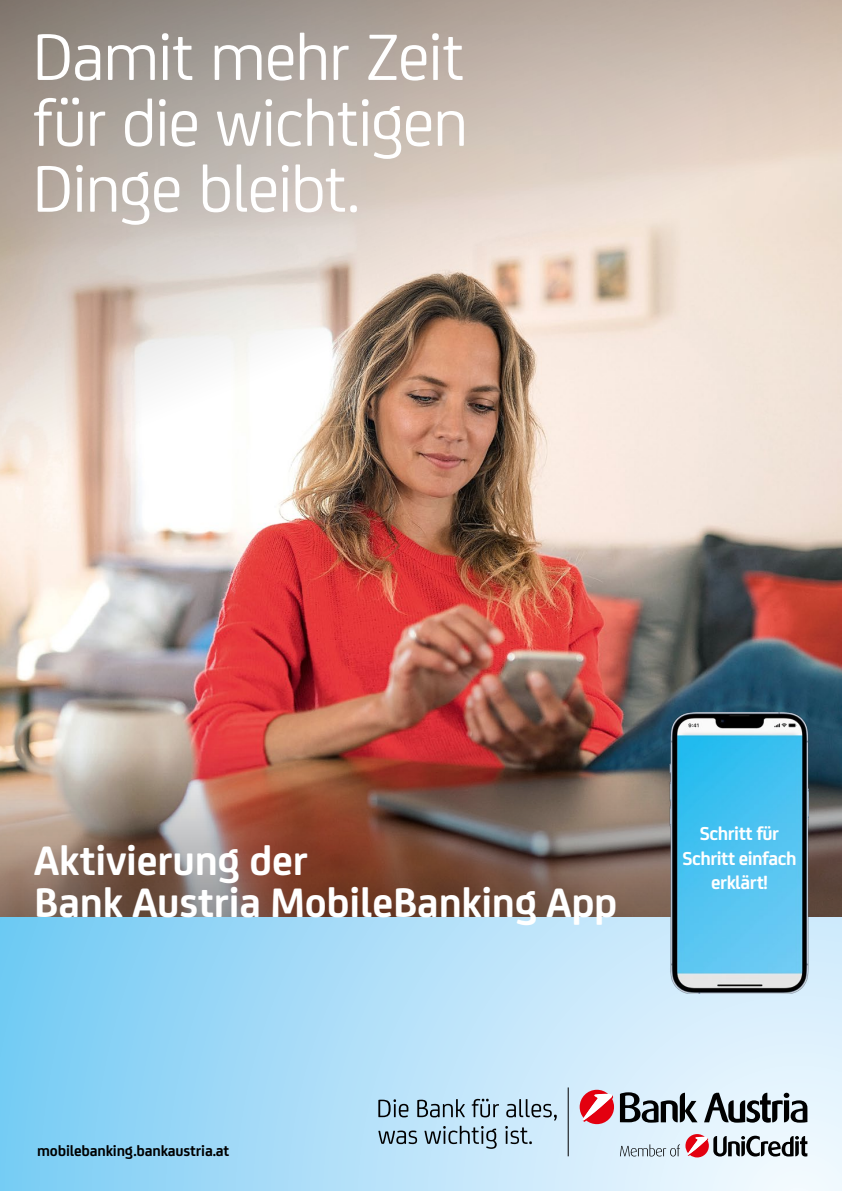
<style>
.page{position:relative;width:842px;height:1191px;background:#fff}
.page>*{position:absolute;margin:0;border:0;box-sizing:border-box;transform-origin:0 0}
.t1{font:69.8px/65.8px "Uni Credit";letter-spacing:-.02em;color:#fff;text-align:justify}
.t2{font:700 44px/42px "Uni Credit";letter-spacing:-.005em;color:#fff}
.t3{font:700 20px/24.4px "Uni Credit";letter-spacing:-.025em;color:#fff;text-align:center}
.t4{font:700 16px "Uni Credit";letter-spacing:-.01em;color:#000}
</style>
<div class="page">
<div style="left:0;top:917px;width:842px;height:274px;background:linear-gradient(to right,#7cccf4,#fcfcff)"></div>
<img style="left:0;top:0;width:842px;height:1126px">
<svg style="left:620px;top:1092px;width:77px;height:30px;background:#788289"></svg>
<svg style="left:704px;top:1092px;width:103px;height:30px;background:#838b91"></svg>
<svg style="left:580px;top:1089px;width:34px;height:35px"></svg>
<svg style="left:620px;top:1134px;width:187px;height:23px;background:#afa8b0"></svg>
<svg style="left:378px;top:1099px;width:30px;height:18px"></svg>
<svg style="left:417px;top:1099px;width:48px;height:18px"></svg>
<svg style="left:472px;top:1098px;width:27px;height:19px"></svg>
<svg style="left:506px;top:1099px;width:51px;height:21px"></svg>
<svg style="left:378px;top:1130px;width:39px;height:14px"></svg>
<svg style="left:424px;top:1125px;width:73px;height:23px;background:#9ab5c5"></svg>
<svg style="left:505px;top:1126px;width:27px;height:18px"></svg>
<hr style="left:568px;top:1087px;width:1px;height:69px;background:#000">
<img style="left:668px;top:712px;width:140px;height:281px">
<h1 class="t1" style="left:33px;top:20px;width:437px">Damit mehr Zeit für die wichtigen Dinge bleibt.</h1>
<p class="t2" style="left:34px;top:836px;width:585px">Aktivierung der<br>Bank Austria MobileBanking App</p>
<p class="t3" style="left:682px;top:820px;width:116px">Schritt für<br>Schritt einfach erklärt!</p>
<p class="t4" style="left:37px;top:1139px;width:194px">mobilebanking.bankaustria.at</p>
</div>
